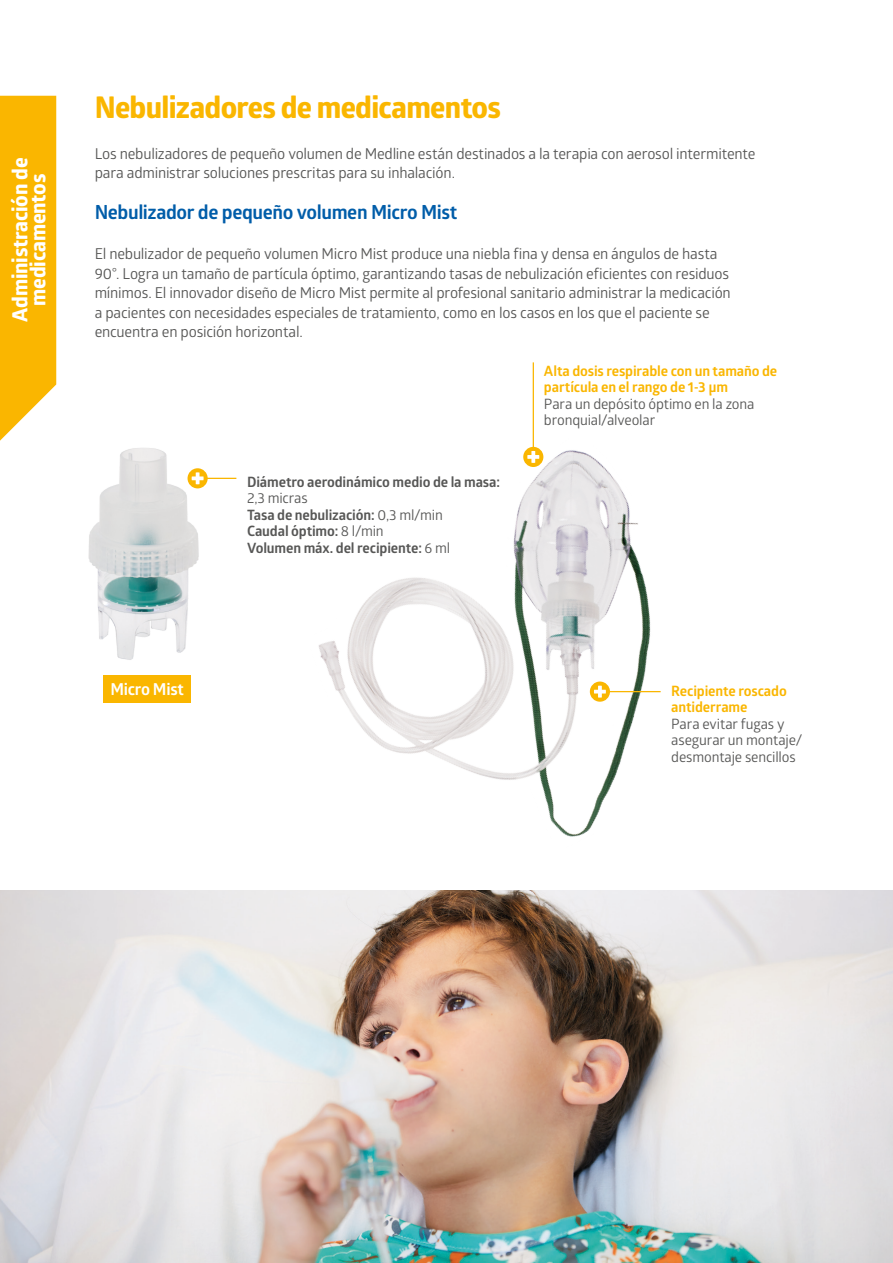
<style>
.page{position:relative;width:893px;height:1263px;background:#fff}
.page>*{position:absolute;margin:0;border:0;box-sizing:border-box;transform-origin:0 0}
.C_Large{font:700 30px "Globerx";letter-spacing:-.02em;color:#fab600}
.MEDLINE_-_A_Head{font:700 21px/18px "Globerx";letter-spacing:-.01em;color:#fff;text-align:center}
.C_Large-2{font:700 19.5px "Glober";letter-spacing:-.02em;color:#005da9}
.C_Large-3{font:700 16.5px "Glober";letter-spacing:-.02em;color:#fff}
.C_Large-4{font:15px/19.5px "Glober";letter-spacing:-.015em;color:#575756}
.C_Large-5{font:700 14.25px/16.5px "Glober";letter-spacing:-.01em;color:#575756}
.C_Large-6{font:700 14.25px/16.5px "Glober";letter-spacing:-.01em;color:#fab600}
.C_Large-7{font:14.25px/16.5px "Glober";letter-spacing:-.01em;color:#575756}
.s1{font-weight:400}
.s2{font-weight:400;color:#575756}
.s3{font-weight:700;color:#fab600}
</style>
<div class="page">
<img style="left:88px;top:448px;width:114px;height:212px">
<svg style="left:0;top:96px;width:56px;height:345px;background:#fabb13"></svg>
<img style="left:202px;top:362px;width:663px;height:529px">
<hr style="left:198px;top:478px;width:38px;height:1px;background:#fab600">
<svg style="left:188px;top:468px;width:20px;height:20px"></svg>
<svg style="left:192px;top:472px;width:12px;height:12px"></svg>
<div style="left:103px;top:675px;width:88px;height:28px;background:#fab600"></div>
<hr style="left:533px;top:362px;width:1px;height:95px;background:#fab600">
<div style="left:523px;top:447px;width:20px;height:20px;background:#fab600;border-radius:50%"></div>
<svg style="left:527px;top:451px;width:12px;height:12px"></svg>
<hr style="left:600px;top:691px;width:61px;height:1px;background:#fab600">
<svg style="left:590px;top:681px;width:20px;height:21px"></svg>
<svg style="left:594px;top:686px;width:12px;height:12px"></svg>
<img style="left:0;top:891px;width:893px;height:372px">
<p class="MEDLINE_-_A_Head" style="left:11px;top:322px;width:165px;rotate:-90deg">Administración de medicamentos</p>
<p class="C_Large" style="left:95px;top:86px;width:408px">Nebulizadores de medicamentos</p>
<p class="C_Large-4" style="left:95px;top:143px;width:662px">Los nebulizadores de pequeño volumen de Medline están destinados a la terapia con aerosol intermitente para administrar soluciones prescritas para su inhalación.</p>
<p class="C_Large-2" style="left:95px;top:198px;width:364px">Nebulizador de pequeño volumen Micro Mist</p>
<p class="C_Large-4" style="left:95px;top:243px;width:638px">El nebulizador de pequeño volumen Micro Mist produce una niebla fina y densa en ángulos de hasta 90°. Logra un tamaño de partícula óptimo, garantizando tasas de nebulización eficientes con residuos mínimos. El innovador diseño de Micro Mist permite al profesional sanitario administrar la medicación a pacientes con necesidades especiales de tratamiento, como en los casos en los que el paciente se encuentra en posición horizontal.</p>
<p class="C_Large-5" style="left:247px;top:473px;width:254px">Diámetro aerodinámico medio de la masa:<br><span class="s1">2,3 micras<br></span>Tasa de nebulización: <span class="s1">0,3 ml/min<br></span>Caudal óptimo: <span class="s1">8 l/min<br></span>Volumen máx. del recipiente: <span class="s1">6 ml</span></p>
<p class="C_Large-6" style="left:544px;top:362px;width:235px">Alta dosis respirable con un tamaño de partícula en el rango de 1-3 µm<br><span class="s2">Para un depósito óptimo en la zona bronquial/alveolar</span></p>
<p class="C_Large-3" style="left:110px;top:677px;width:75px">Micro Mist</p>
<p class="C_Large-7" style="left:671px;top:682px;width:133px"><span class="s3">Recipiente roscado antiderrame<br></span>Para evitar fugas y asegurar un montaje/ desmontaje sencillos</p>
</div>
